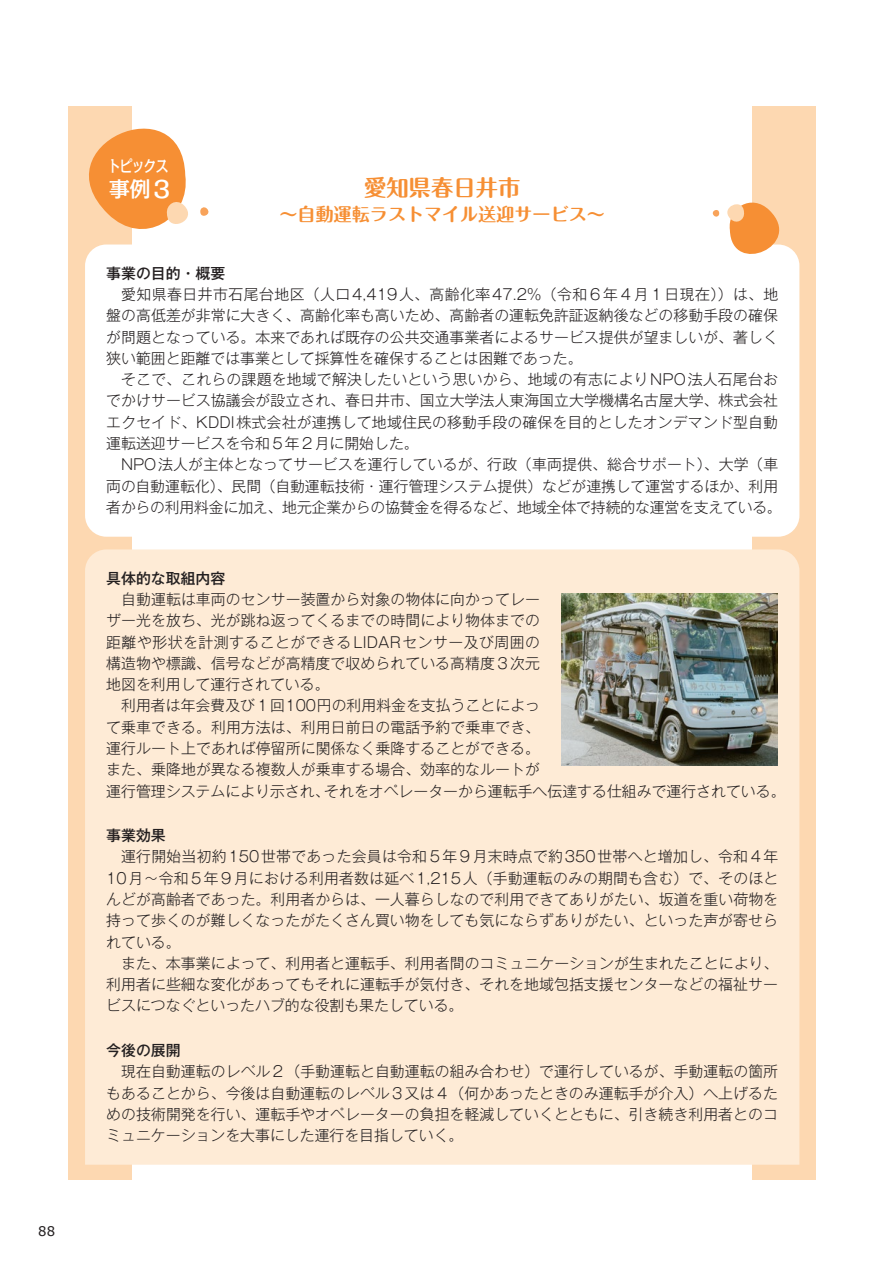
<style>
.page{position:relative;width:893px;height:1263px;background:#fff}
.page>*{position:absolute;margin:0;border:0;box-sizing:border-box;transform-origin:0 0}
.t1{font:700 22.35px "Maru Fo Pro";color:#f68f34}
.t2{font:500 21.3px "Kakumin Pro";color:#fff}
.t3{font:700 18px "Maru Fo Pro";color:#f68f34}
.t4{font:500 15.9px "Kakumin Pro";letter-spacing:-.06em;color:#fff;scale:.8 1}
.t5{font:300 14.85px/21.3px "Gothic MB101 Pr 6 N";color:#231f20;text-align:justify}
.t6{font:500 14.85px "Gothic MB101 Pr 6 N";color:#231f20}
.t7{font:13.35px "Verdana";color:#231f20}
.s1{font-size:23.85px}
</style>
<div class="page">
<div style="left:68px;top:107px;width:64px;height:1073px;background:#fdd8b1"></div>
<div style="left:752px;top:107px;width:64px;height:1073px;background:#fdd8b1"></div>
<div style="left:85px;top:244px;width:714px;height:293px;background:#fff;border-radius:21px"></div>
<div style="left:85px;top:549px;width:714px;height:616px;background:#feebd6"></div>
<svg style="left:712px;top:202px;width:88px;height:75px"></svg>
<svg style="left:68px;top:106px;width:141px;height:143px"></svg>
<img style="left:561px;top:594px;width:216px;height:171px">
<p class="t7" style="left:38px;top:1222px;width:18px">88</p>
<p class="t4" style="left:108px;top:154px;width:77px">トピックス</p>
<h2 class="t2" style="left:109px;top:172px;width:67px">事例<span class="s1">3</span></h2>
<h1 class="t1" style="left:364px;top:170px;width:158px">愛知県春日井市</h1>
<p class="t3" style="left:280px;top:200px;width:327px">～自動運転ラストマイル送迎サービス～</p>
<p class="t6" style="left:106px;top:261px;width:121px">事業の目的・概要</p>
<p class="t5" style="left:106px;top:283px;width:673px;text-indent:15px">愛知県春日井市石尾台地区（人口4,419人、高齢化率47.2％（令和6年4月1日現在））は、地盤の高低差が非常に大きく、高齢化率も高いため、高齢者の運転免許証返納後などの移動手段の確保が問題となっている。本来であれば既存の公共交通事業者によるサービス提供が望ましいが、著しく狭い範囲と距離では事業として採算性を確保することは困難であった。</p>
<p class="t5" style="left:106px;top:368px;width:673px;text-indent:15px">そこで、これらの課題を地域で解決したいという思いから、地域の有志によりNPO法人石尾台おでかけサービス協議会が設立され、春日井市、国立大学法人東海国立大学機構名古屋大学、株式会社エクセイド、KDDI株式会社が連携して地域住民の移動手段の確保を目的としたオンデマンド型自動運転送迎サービスを令和5年2月に開始した。</p>
<p class="t5" style="left:106px;top:453px;width:677px;text-align:left;text-indent:15px">NPO法人が主体となってサービスを運行しているが、行政（車両提供、総合サポート）、大学（車両の自動運転化）、民間（自動運転技術・運行管理システム提供）などが連携して運営するほか、利用者からの利用料金に加え、地元企業からの協賛金を得るなど、地域全体で持続的な運営を支えている。</p>
<p class="t6" style="left:106px;top:566px;width:121px">具体的な取組内容</p>
<p class="t5" style="left:106px;top:587px;width:435px;text-indent:15px">自動運転は車両のセンサー装置から対象の物体に向かってレーザー光を放ち、光が跳ね返ってくるまでの時間により物体までの距離や形状を計測することができるLIDARセンサー及び周囲の構造物や標識、信号などが高精度で収められている高精度3次元地図を利用して運行されている。</p>
<p class="t5" style="left:106px;top:694px;width:681px;text-align:left;text-indent:15px">利用者は年会費及び1回100円の利用料金を支払うことによっ<br>て乗車できる。利用方法は、利用日前日の電話予約で乗車でき、<br>運行ルート上であれば停留所に関係なく乗降することができる。<br>また、乗降地が異なる複数人が乗車する場合、効率的なルートが<br>運行管理システムにより示され、それをオペレーターから運転手へ伝達する仕組みで運行されている。</p>
<p class="t6" style="left:106px;top:823px;width:61px">事業効果</p>
<p class="t5" style="left:106px;top:845px;width:674px;text-indent:15px">運行開始当初約150世帯であった会員は令和5年9月末時点で約350世帯へと増加し、令和4年10月～令和5年9月における利用者数は延べ1,215人（手動運転のみの期間も含む）で、そのほとんどが高齢者であった。利用者からは、一人暮らしなので利用できてありがたい、坂道を重い荷物を持って歩くのが難しくなったがたくさん買い物をしても気にならずありがたい、といった声が寄せられている。</p>
<p class="t5" style="left:106px;top:951px;width:674px;text-indent:15px">また、本事業によって、利用者と運転手、利用者間のコミュニケーションが生まれたことにより、利用者に些細な変化があってもそれに運転手が気付き、それを地域包括支援センターなどの福祉サービスにつなぐといったハブ的な役割も果たしている。</p>
<p class="t6" style="left:106px;top:1038px;width:76px">今後の展開</p>
<p class="t5" style="left:106px;top:1060px;width:673px;text-indent:15px">現在自動運転のレベル2（手動運転と自動運転の組み合わせ）で運行しているが、手動運転の箇所もあることから、今後は自動運転のレベル3又は4（何かあったときのみ運転手が介入）へ上げるための技術開発を行い、運転手やオペレーターの負担を軽減していくとともに、引き続き利用者とのコミュニケーションを大事にした運行を目指していく。</p>
</div>
